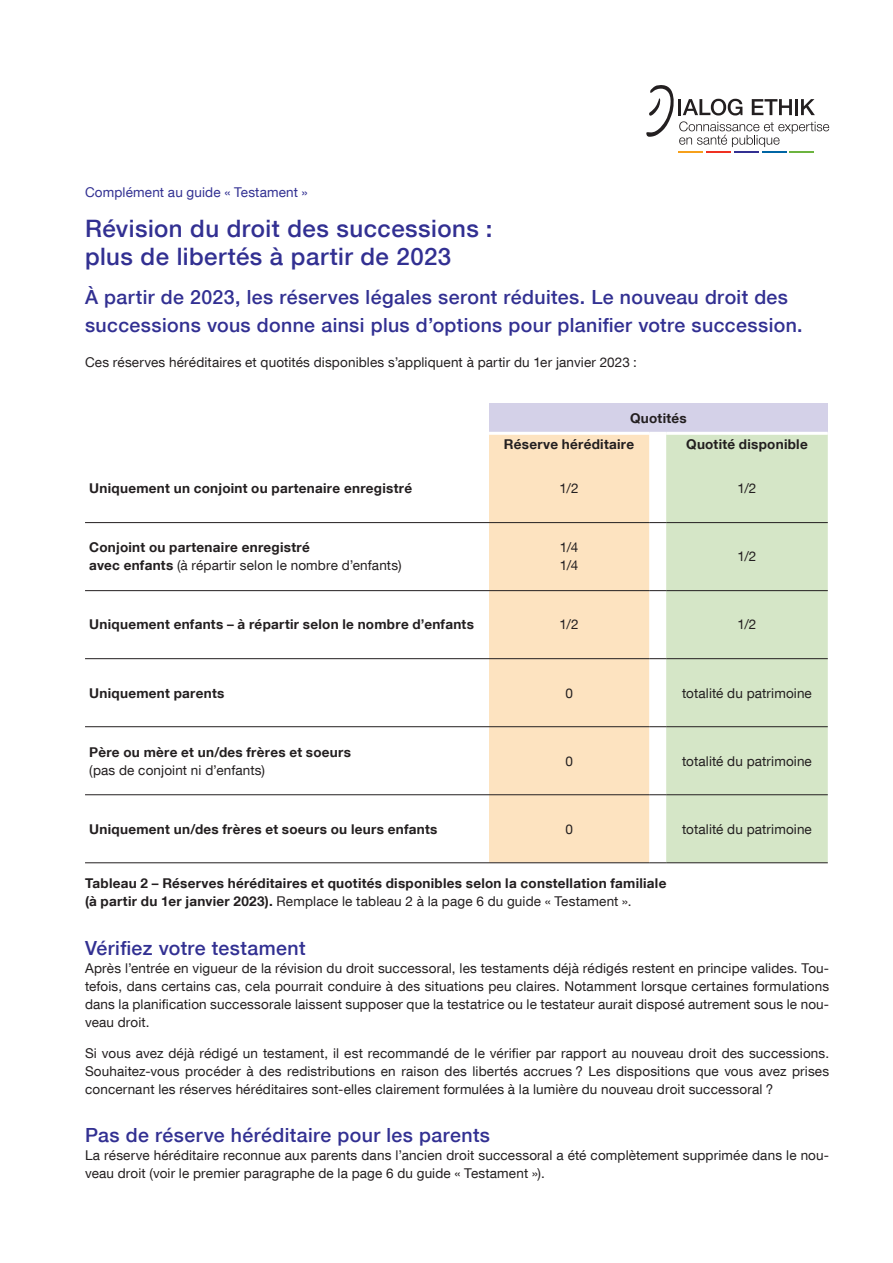
<style>
.page{position:relative;width:893px;height:1263px;background:#fff}
.page>*{position:absolute;margin:0;border:0;box-sizing:border-box;transform-origin:0 0}
.Haupttitel_Stufe_1{font:500 24px/27.6px "Helvetica Neue LT Com";letter-spacing:.02em;color:#323092}
.Haupttitel_Stufe_1-2{font:500 19.5px/27.6px "Helvetica Neue LT Com";letter-spacing:.02em;color:#323092}
.Fliesstext{font:13.5px/18px "Helvetica Neue LT Com";letter-spacing:.01em;color:#231f20;text-align:justify}
.Fliesstext_links{font:700 13.5px/18px "Helvetica Neue LT Com";letter-spacing:.02em;color:#231f20}
.Fliesstext_links-2{font:13.5px/18px "Helvetica Neue LT Com";letter-spacing:.01em;color:#231f20}
.Fliesstext-2{font:13.5px "Helvetica Neue LT Com";letter-spacing:.01em;color:#323092}
.s1{font-weight:400}
</style>
<div class="page">
<div style="left:489px;top:403px;width:339px;height:30px;background:#d4d1e8"></div>
<div style="left:489px;top:435px;width:160px;height:427px;background:#fde3c0"></div>
<div style="left:666px;top:435px;width:162px;height:427px;background:#d5e6c7"></div>
<hr style="left:85px;top:522px;width:404px;height:1px;background:#231f20">
<hr style="left:489px;top:522px;width:160px;height:1px;background:#231f20">
<svg style="left:649px;top:522px;width:17px;height:1px"></svg>
<hr style="left:666px;top:522px;width:162px;height:1px;background:#231f20">
<hr style="left:85px;top:590px;width:404px;height:1px;background:#231f20">
<hr style="left:489px;top:590px;width:160px;height:1px;background:#231f20">
<svg style="left:649px;top:590px;width:17px;height:1px"></svg>
<hr style="left:666px;top:590px;width:162px;height:1px;background:#231f20">
<hr style="left:85px;top:658px;width:404px;height:1px;background:#231f20">
<hr style="left:489px;top:658px;width:160px;height:1px;background:#231f20">
<svg style="left:649px;top:658px;width:17px;height:1px"></svg>
<hr style="left:666px;top:658px;width:162px;height:1px;background:#231f20">
<hr style="left:85px;top:726px;width:404px;height:1px;background:#231f20">
<hr style="left:489px;top:726px;width:160px;height:1px;background:#231f20">
<svg style="left:649px;top:726px;width:17px;height:1px"></svg>
<hr style="left:666px;top:726px;width:162px;height:1px;background:#231f20">
<hr style="left:85px;top:794px;width:404px;height:1px;background:#231f20">
<hr style="left:489px;top:794px;width:160px;height:1px;background:#231f20">
<svg style="left:649px;top:794px;width:17px;height:1px"></svg>
<hr style="left:666px;top:794px;width:162px;height:1px;background:#231f20">
<hr style="left:85px;top:862px;width:404px;height:1px;background:#231f20">
<hr style="left:489px;top:862px;width:160px;height:1px;background:#231f20">
<svg style="left:649px;top:862px;width:17px;height:1px"></svg>
<hr style="left:666px;top:862px;width:162px;height:1px;background:#231f20">
<hr style="left:489px;top:432px;width:160px;height:3px;background:#fff">
<hr style="left:649px;top:432px;width:17px;height:3px;background:#fff">
<hr style="left:666px;top:432px;width:162px;height:3px;background:#fff">
<hr style="left:679px;top:151px;width:24px;height:2px;background:#f6a01b">
<hr style="left:707px;top:151px;width:24px;height:2px;background:#ef3122">
<hr style="left:762px;top:151px;width:24px;height:2px;background:#0065a4">
<hr style="left:734px;top:151px;width:24px;height:2px;background:#323092">
<hr style="left:790px;top:151px;width:24px;height:2px;background:#6cb43f">
<svg style="left:646px;top:85px;width:183px;height:62px"></svg>
<p class="Fliesstext-2" style="left:85px;top:184px;width:224px">Complément au guide « Testament »</p>
<p class="Haupttitel_Stufe_1" style="left:85px;top:214px;width:409px">Révision du droit des successions : plus de libertés à partir de 2023</p>
<p class="Haupttitel_Stufe_1-2" style="left:85px;top:283px;width:719px">À partir de 2023, les réserves légales seront réduites. Le nouveau droit des successions vous donne ainsi plus d’options pour planifier votre succession.</p>
<p class="Fliesstext" style="left:85px;top:353px;width:553px">Ces réserves héréditaires et quotités disponibles s’appliquent à partir du 1er janvier 2023 :</p>
<p class="Fliesstext_links" style="left:630px;top:409px;width:58px">Quotités</p>
<p class="Fliesstext_links" style="left:504px;top:434px;width:132px">Réserve héréditaire</p>
<p class="Fliesstext_links" style="left:686px;top:434px;width:123px">Quotité disponible</p>
<p class="Fliesstext_links" style="left:89px;top:479px;width:324px">Uniquement un conjoint ou partenaire enregistré</p>
<p class="Fliesstext_links-2" style="left:560px;top:479px;width:20px">1/2</p>
<p class="Fliesstext_links-2" style="left:737px;top:479px;width:20px">1/2</p>
<p class="Fliesstext_links" style="left:89px;top:538px;width:314px">Conjoint ou partenaire enregistré<br>avec enfants <span class="s1">(à répartir selon le nombre d’enfants)</span></p>
<p class="Fliesstext_links-2" style="left:560px;top:538px;width:20px">1/4<br>1/4</p>
<p class="Fliesstext_links-2" style="left:737px;top:547px;width:20px">1/2</p>
<p class="Fliesstext_links" style="left:89px;top:615px;width:386px">Uniquement enfants – à répartir selon le nombre d’enfants</p>
<p class="Fliesstext_links-2" style="left:560px;top:615px;width:20px">1/2</p>
<p class="Fliesstext_links-2" style="left:737px;top:615px;width:20px">1/2</p>
<p class="Fliesstext_links" style="left:89px;top:683px;width:137px">Uniquement parents</p>
<p class="Fliesstext_links-2" style="left:565px;top:683px;width:9px">0</p>
<p class="Fliesstext_links-2" style="left:682px;top:683px;width:131px">totalité du patrimoine</p>
<p class="Fliesstext_links" style="left:89px;top:742px;width:263px">Père ou mère et un/des frères et soeurs <span class="s1">(pas de conjoint ni d’enfants)</span></p>
<p class="Fliesstext_links-2" style="left:565px;top:751px;width:9px">0</p>
<p class="Fliesstext_links-2" style="left:682px;top:751px;width:131px">totalité du patrimoine</p>
<p class="Fliesstext_links" style="left:89px;top:819px;width:350px">Uniquement un/des frères et soeurs ou leurs enfants</p>
<p class="Fliesstext_links-2" style="left:565px;top:819px;width:9px">0</p>
<p class="Fliesstext_links-2" style="left:682px;top:819px;width:131px">totalité du patrimoine</p>
<p class="Fliesstext_links" style="left:85px;top:874px;width:583px">Tableau 2 – Réserves héréditaires et quotités disponibles selon la constellation familiale (à partir du 1er janvier 2023). <span class="s1">Remplace le tableau 2 à la page 6 du guide « Testament ».</span></p>
<p class="Haupttitel_Stufe_1-2" style="left:85px;top:934px;width:222px">Vérifiez votre testament</p>
<p class="Fliesstext" style="left:85px;top:959px;width:746px">Après l’entrée en vigueur de la révision du droit successoral, les testaments déjà rédigés restent en principe valides. Tou&shy;tefois, dans certains cas, cela pourrait conduire à des situations peu claires. Notamment lorsque certaines formulations dans la planification successorale laissent supposer que la testatrice ou le testateur aurait disposé autrement sous le nou&shy;veau droit.</p>
<p class="Fliesstext" style="left:85px;top:1043px;width:746px">Si vous avez déjà rédigé un testament, il est recommandé de le vérifier par rapport au nouveau droit des successions.<br>Souhaitez-vous procéder à des redistributions en raison des libertés accrues ? Les dispositions que vous avez prises concernant les réserves héréditaires sont-elles clairement formulées à la lumière du nouveau droit successoral ?</p>
<p class="Haupttitel_Stufe_1-2" style="left:85px;top:1121px;width:406px">Pas de réserve héréditaire pour les parents</p>
<p class="Fliesstext" style="left:85px;top:1146px;width:746px">La réserve héréditaire reconnue aux parents dans l’ancien droit successoral a été complètement supprimée dans le nou&shy;veau droit (voir le premier paragraphe de la page 6 du guide « Testament »).</p>
</div>
